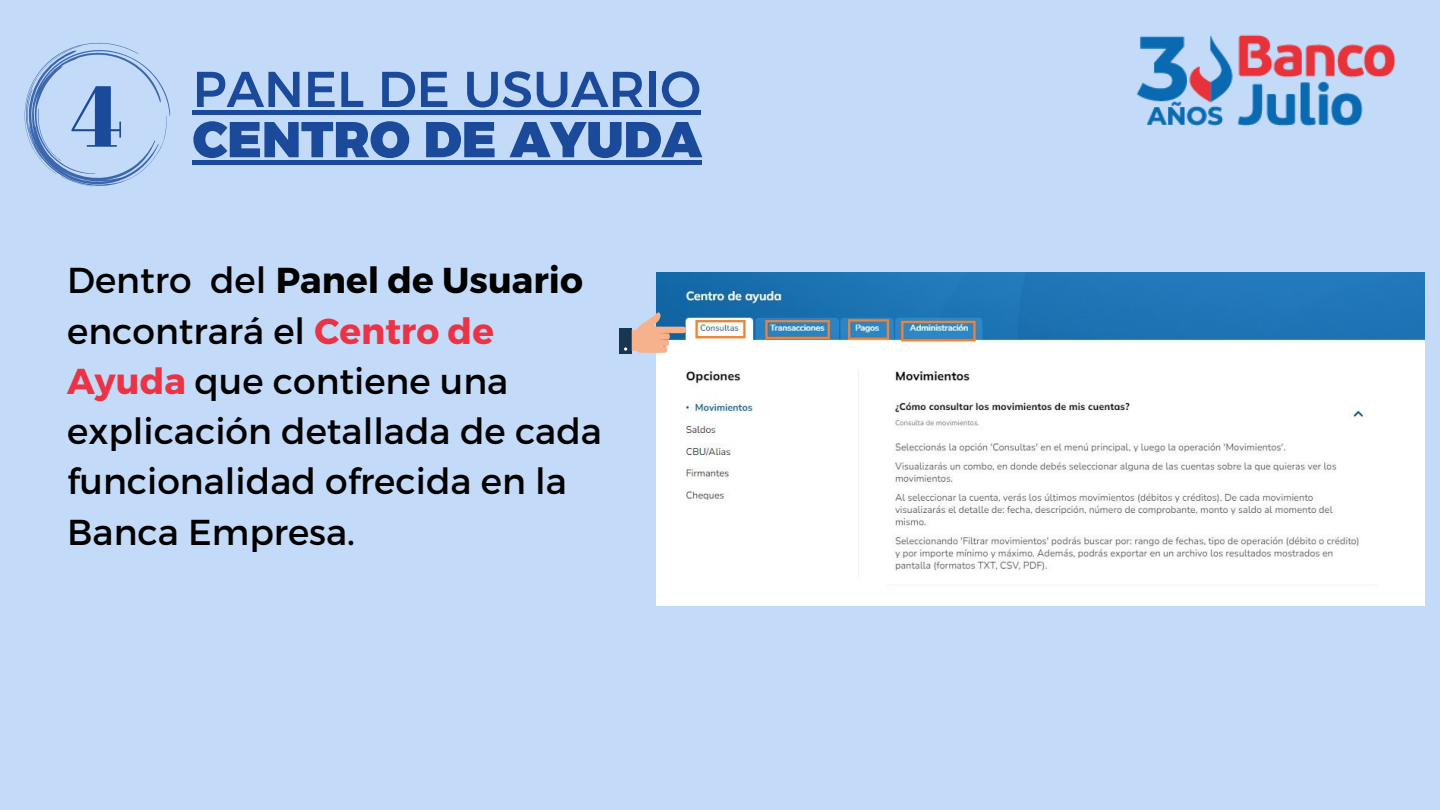
<style>
.page{position:relative;width:1440px;height:810px;background:#c3dbf8}
.page>*{position:absolute;margin:0;border:0;box-sizing:border-box;transform-origin:0 0}
.t1{font:86.5px "Abril Fatface";color:#1b4a9b}
.t2{font:50.3px "Kief Montaser Medium";color:#1b4a9b}
.t3{font:50.3px "Kief Montaser Black";color:#1b4a9b}
.t4{font:36px/50.2px "Montserrat";color:#000}
.s1{font-weight:700}
.s2{font-weight:700;color:#eb3346}
</style>
<div class="page">
<img style="left:1136px;top:34px;width:260px;height:92px">
<svg style="left:24px;top:43px;width:146px;height:143px"></svg>
<img style="left:657px;top:273px;width:768px;height:332px">
<div style="left:657px;top:327px;width:29px;height:6px;background:#f6b28d;border-radius:3px"></div>
<div style="left:620px;top:328px;width:12px;height:26px;background:#173651"></div>
<svg style="left:624px;top:311px;width:46px;height:42px"></svg>
<hr style="left:193px;top:110px;width:508px;height:4px;background:#1b4a9b">
<div style="left:193px;top:160px;width:509px;height:5px;background:#1b4a9b"></div>
<p class="t1" style="left:71px;top:55px;width:54px">4</p>
<p class="t2" style="left:193px;top:58px;width:510px">PANEL DE USUARIO</p>
<p class="t3" style="left:193px;top:109px;width:511px">CENTRO DE AYUDA</p>
<p class="t4" style="left:67px;top:254px;width:536px">Dentro del <span class="s1">Panel de Usuario </span>encontrará el <span class="s2">Centro de<br>Ayuda</span> que contiene una explicación detallada de cada funcionalidad ofrecida en la<br>Banca Empresa.</p>
</div>
